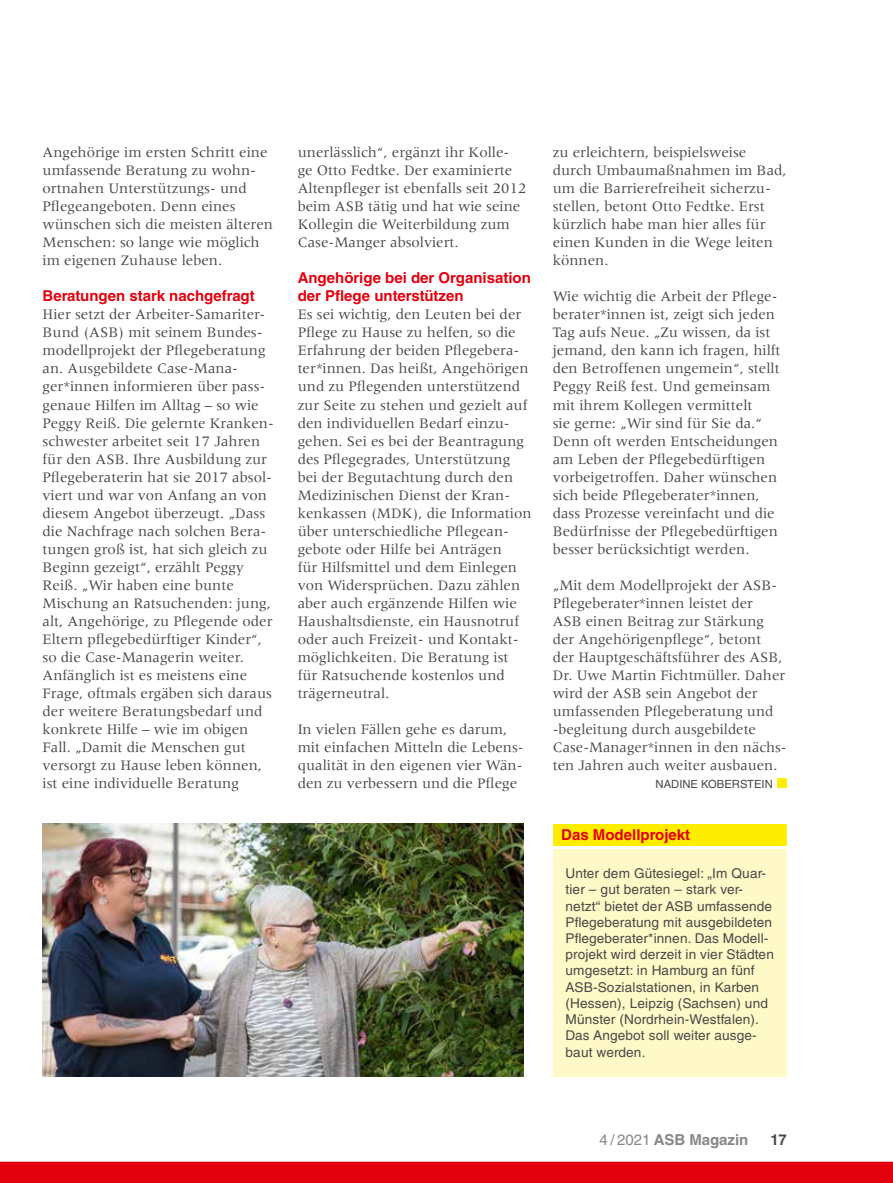
<style>
.page{position:relative;width:893px;height:1183px;background:#fff}
.page>*{position:absolute;margin:0;border:0;box-sizing:border-box;transform-origin:0 0}
.t1{font:15px/18px "Meridien LT Std";color:#494948}
.t2{font:700 15px/18px "Helvetica LT Std";color:#e3000f}
.t3{font:700 15px "Helvetica LT Std";color:#878786}
.t4{font:700 15px "Helvetica LT Std";color:#494948}
.t5{font:13.5px/16.2px "Helvetica LT Std";letter-spacing:.01em;color:#494948}
.t6{font:11.25px "Helvetica LT Std";color:#494948}
.s1{font-weight:400}
</style>
<div class="page">
<div style="left:553px;top:823px;width:234px;height:22px;background:#ffed00"></div>
<div style="left:553px;top:848px;width:234px;height:227px;background:#fff9c7"></div>
<div style="left:777px;top:778px;width:10px;height:9px;background:#ffed00"></div>
<img style="left:43px;top:823px;width:480px;height:252px">
<div style="left:0;top:1161px;width:893px;height:21px;background:#e3000f"></div>
<p class="t1" style="left:43px;top:143px;width:232px">Angehörige im ersten Schritt eine umfassende Beratung zu wohn&shy;ortnahen Unterstützungs- und<br>Pflegeangeboten. Denn eines wünschen sich die meisten älteren<br>Menschen: so lange wie möglich im eigenen Zuhause leben.</p>
<p class="t2" style="left:43px;top:287px;width:214px">Beratungen stark nachgefragt</p>
<p class="t1" style="left:43px;top:305px;width:233px">Hier setzt der Arbeiter-Samariter-<br>Bund (ASB) mit seinem Bundes&shy;modellprojekt der Pflegeberatung an. Ausgebildete Case-Mana&shy;ger*innen informieren über pass&shy;genaue Hilfen im Alltag – so wie<br>Peggy Reiß. Die gelernte Kranken&shy;schwester arbeitet seit 17 Jahren für den ASB. Ihre Ausbildung zur<br>Pflegeberaterin hat sie 2017 absol&shy;viert und war von Anfang an von diesem Angebot überzeugt. „Dass die Nachfrage nach solchen Bera&shy;tungen groß ist, hat sich gleich zu<br>Beginn gezeigt“, erzählt Peggy<br>Reiß. „Wir haben eine bunte<br>Mischung an Ratsuchenden: jung, alt, Angehörige, zu Pflegende oder<br>Eltern pflegebedürftiger Kinder“, so die Case-Managerin weiter.<br>Anfänglich ist es meistens eine<br>Frage, oftmals ergäben sich daraus der weitere Beratungsbedarf und konkrete Hilfe – wie im obigen<br>Fall. „Damit die Menschen gut versorgt zu Hause leben können, ist eine individuelle Beratung</p>
<p class="t1" style="left:298px;top:143px;width:230px">unerlässlich“, ergänzt ihr Kolle&shy;ge Otto Fedtke. Der examinierte<br>Altenpfleger ist ebenfalls seit 2012 beim ASB tätig und hat wie seine<br>Kollegin die Weiterbildung zum<br>Case-Manger absolviert.</p>
<p class="t2" style="left:298px;top:269px;width:235px">Angehörige bei der Organisation der Pflege unterstützen</p>
<p class="t1" style="left:298px;top:305px;width:235px">Es sei wichtig, den Leuten bei der<br>Pflege zu Hause zu helfen, so die<br>Erfahrung der beiden Pflegebera&shy;ter*innen. Das heißt, Angehörigen und zu Pflegenden unterstützend zur Seite zu stehen und gezielt auf den individuellen Bedarf einzu&shy;gehen. Sei es bei der Beantragung des Pflegegrades, Unterstützung bei der Begutachtung durch den<br>Medizinischen Dienst der Kran&shy;kenkassen (MDK), die Information über unterschiedliche Pflegean&shy;gebote oder Hilfe bei Anträgen<br>für Hilfsmittel und dem Einlegen von Widersprüchen. Dazu zählen aber auch ergänzende Hilfen wie<br>Haushaltsdienste, ein Hausnotruf oder auch Freizeit- und Kontakt&shy;möglichkeiten. Die Beratung ist für Ratsuchende kostenlos und trägerneutral.</p>
<p class="t1" style="left:298px;top:719px;width:228px">In vielen Fällen gehe es darum, mit einfachen Mitteln die Lebens&shy;qualität in den eigenen vier Wän&shy;den zu verbessern und die Pflege</p>
<p class="t1" style="left:553px;top:143px;width:235px">zu erleichtern, beispielsweise durch Umbaumaßnahmen im Bad, um die Barrierefreiheit sicherzu&shy;stellen, betont Otto Fedtke. Erst kürzlich habe man hier alles für einen Kunden in die Wege leiten können.</p>
<p class="t1" style="left:553px;top:287px;width:229px">Wie wichtig die Arbeit der Pflege&shy;berater*innen ist, zeigt sich jeden Tag aufs Neue. „Zu wissen, da ist jemand, den kann ich fragen, hilft den Betroffenen ungemein“, stellt Peggy Reiß fest. Und gemeinsam mit ihrem Kollegen vermittelt<br>sie gerne: „Wir sind für Sie da.“ Denn oft werden Entscheidungen am Leben der Pflegebedürftigen vorbeigetroffen. Daher wünschen sich beide Pflegeberater*innen, dass Prozesse vereinfacht und die Bedürfnisse der Pflegebedürftigen besser berücksichtigt werden.</p>
<p class="t1" style="left:553px;top:575px;width:235px">„Mit dem Modellprojekt der ASB-<br>Pflegeberater*innen leistet der<br>ASB einen Beitrag zur Stärkung der Angehörigenpflege“, betont<br>der Hauptgeschäftsführer des ASB,<br>Dr. Uwe Martin Fichtmüller. Daher wird der ASB sein Angebot der umfassenden Pflegeberatung und -begleitung durch ausgebildete<br>Case-Manager*innen in den nächs&shy;ten Jahren auch weiter ausbauen.</p>
<p class="t6" style="left:656px;top:777px;width:119px">NADINE KOBERSTEIN</p>
<p class="t2" style="left:561px;top:825px;width:130px">Das Modellprojekt</p>
<p class="t5" style="left:566px;top:865px;width:210px">Unter dem Gütesiegel: „Im Quar&shy;tier – gut beraten – stark ver&shy;netzt“ bietet der ASB umfassende<br>Pflegeberatung mit ausgebildeten<br>Pflegeberater*innen. Das Modell&shy;projekt wird derzeit in vier Städten umgesetzt: in Hamburg an fünf<br>ASB-Sozialstationen, in Karben (Hessen), Leipzig (Sachsen) und<br>Münster (Nordrhein-Westfalen).<br>Das Angebot soll weiter ausge&shy;baut werden.</p>
<p class="t3" style="left:600px;top:1130px;width:150px"><span class="s1">4 / 2021</span> ASB Magazin</p>
<p class="t4" style="left:770px;top:1130px;width:18px">17</p>
</div>
